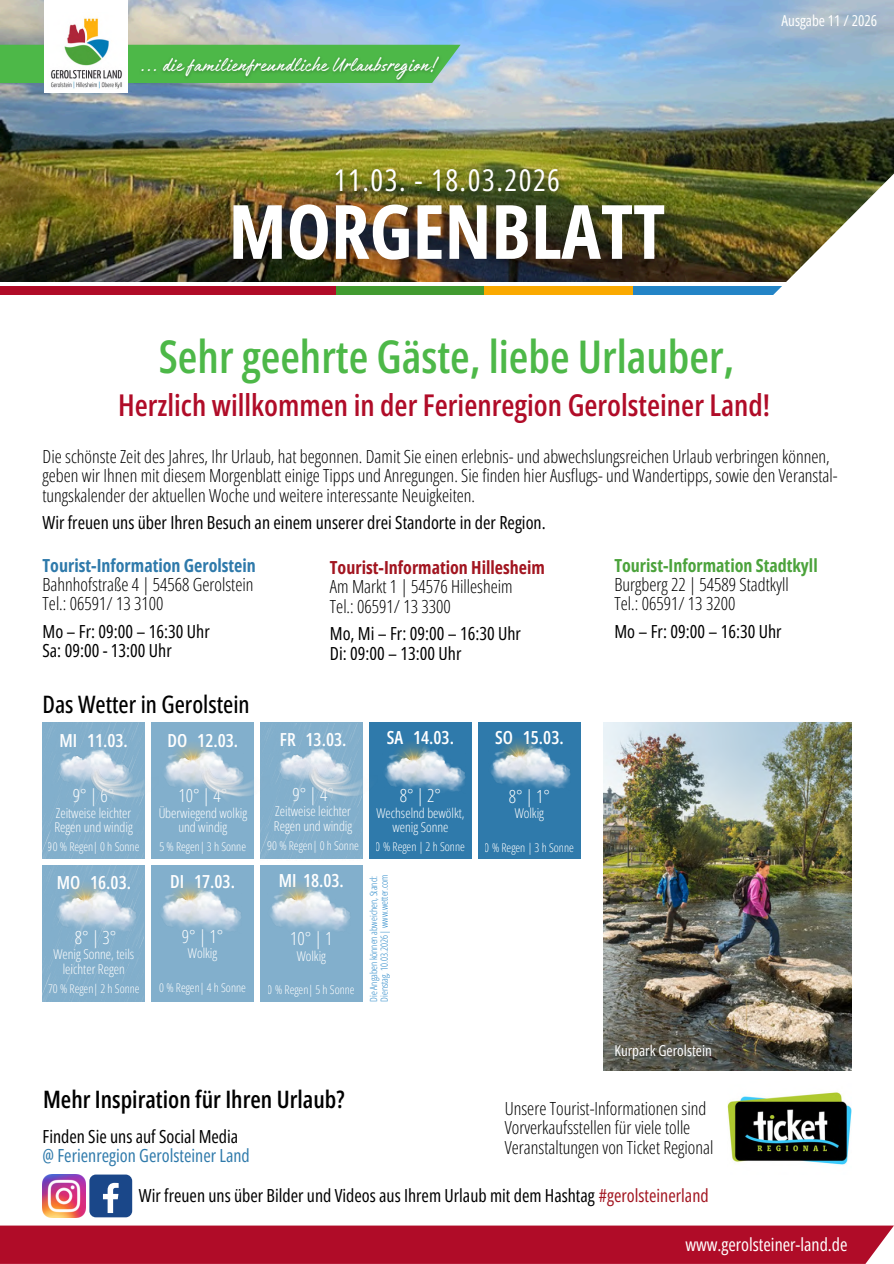
<style>
.page{position:relative;width:894px;height:1264px;background:#fff}
.page>*{position:absolute;margin:0;border:0;box-sizing:border-box;transform-origin:0 0}
.t1{font:700 75px "Open Sans Condensed";color:#fff}
.t2{font:600 45px "Open Sans Condensed";color:#4db848}
.t3{font:600 30px "Open Sans Condensed";color:#b00c28}
.t4{font:30px "Open Sans Condensed";letter-spacing:.05em;color:#fff}
.t5{font:600 24px "Open Sans Condensed";color:#000}
.t6{font:500 24px "Open Sans Condensed";color:#000}
.t7{font:22.5px "Authenia Solid";letter-spacing:.02em;color:#fff}
.t8{font:300 18px/19.4px "Open Sans Condensed";color:#000}
.t9{font:18px/19.4px "Open Sans Condensed";color:#000}
.t10{font:600 18px "Open Sans Condensed";color:#fff}
.t11{font:300 18px "Open Sans Condensed";color:#fff}
.t12{font:18px "Open Sans Condensed";color:#2f7aab}
.t13{font:700 18px "Open Sans Condensed";color:#2f7aab}
.t14{font:700 18px "Open Sans Condensed";color:#a21520}
.t15{font:700 18px "Open Sans Condensed";color:#4ca33c}
.t16{font:18px "Open Sans Condensed";color:#fff}
.t17{font:15px "Open Sans Condensed";color:#fff}
.t18{font:300 13.5px/14.5px "Open Sans Condensed";color:#fff;text-align:center}
.t19{font:300 12px "Open Sans Condensed";color:#fff}
.t20{font:300 9.75px/10.5px "Open Sans Condensed";color:#2384c6}
.s1{color:#a21520}
</style>
<div class="page">
<div style="left:626px;top:286px;width:155px;height:9px;background:#2384c6"></div>
<div style="left:0;top:286px;width:335px;height:9px;background:#b00c28"></div>
<img style="left:0;top:0;width:893px;height:282px">
<img style="left:762px;top:98px;width:131px;height:197px">
<div style="left:0;top:45px;width:460px;height:38px;background:#4db848"></div>
<div style="left:45px;top:0;width:83px;height:93px;background:#fff"></div>
<img style="left:51px;top:18px;width:71px;height:71px">
<img style="left:727px;top:1092px;width:123px;height:73px">
<div style="left:89px;top:1174px;width:43px;height:43px;background:#1a4789;border-radius:6px"></div>
<svg style="left:103px;top:1182px;width:16px;height:30px"></svg>
<img style="left:43px;top:1174px;width:42px;height:43px">
<div style="left:0;top:1225px;width:893px;height:38px;background:#b00c28"></div>
<div style="left:151px;top:722px;width:102px;height:136px;background:#82afcc"></div>
<div style="left:369px;top:722px;width:102px;height:136px;background:#2f7aab"></div>
<div style="left:151px;top:865px;width:102px;height:136px;background:#82afcc"></div>
<div style="left:260px;top:865px;width:102px;height:136px;background:#82afcc"></div>
<div style="left:478px;top:722px;width:102px;height:136px;background:#2f7aab"></div>
<img style="left:178px;top:884px;width:26px;height:5px">
<img style="left:161px;top:889px;width:80px;height:42px">
<img style="left:603px;top:722px;width:247px;height:348px">
<img style="left:287px;top:884px;width:26px;height:5px">
<img style="left:270px;top:889px;width:80px;height:42px">
<img style="left:505px;top:739px;width:31px;height:7px">
<img style="left:491px;top:746px;width:79px;height:43px">
<img style="left:400px;top:743px;width:29px;height:6px">
<img style="left:385px;top:749px;width:80px;height:43px">
<div style="left:43px;top:865px;width:101px;height:136px;background:#82afcc"></div>
<img style="left:64px;top:880px;width:43px;height:9px">
<img style="left:55px;top:889px;width:82px;height:46px">
<img style="left:260px;top:723px;width:102px;height:136px">
<div style="left:42px;top:722px;width:102px;height:136px;background:#82afcc"></div>
<img style="left:56px;top:748px;width:73px;height:41px">
<img style="left:181px;top:744px;width:26px;height:5px">
<img style="left:164px;top:749px;width:64px;height:39px">
<img style="left:90px;top:767px;width:55px;height:37px">
<img style="left:199px;top:173px;width:500px;height:122px">
<img style="left:320px;top:156px;width:255px;height:53px">
<img style="left:134px;top:58px;width:313px;height:30px">
<img style="left:201px;top:766px;width:69px;height:37px">
<img style="left:309px;top:766px;width:54px;height:37px">
<p class="t7" style="left:140px;top:54px;width:298px">... die familienfreundliche Urlaubsregion!</p>
<p class="t17" style="left:781px;top:10px;width:97px">Ausgabe 11 / 2026</p>
<h3 class="t4" style="left:334px;top:159px;width:227px">11.03. - 18.03.2026</h3>
<h1 class="t1" style="left:228px;top:179px;width:438px">MORGENBLATT</h1>
<h2 class="t2" style="left:159px;top:325px;width:576px">Sehr geehrte Gäste, liebe Urlauber,</h2>
<h3 class="t3" style="left:118px;top:383px;width:653px">Herzlich willkommen in der Ferienregion Gerolsteiner Land!</h3>
<p class="t8" style="left:42px;top:446px;width:796px">Die schönste Zeit des Jahres, Ihr Urlaub, hat begonnen. Damit Sie einen erlebnis- und abwechslungsreichen Urlaub verbringen können, geben wir Ihnen mit diesem Morgenblatt einige Tipps und Anregungen. Sie finden hier Ausflugs- und Wandertipps, sowie den Veranstal&shy;tungskalender der aktuellen Woche und weitere interessante Neuigkeiten.</p>
<p class="t9" style="left:42px;top:512px;width:504px">Wir freuen uns über Ihren Besuch an einem unserer drei Standorte in der Region.</p>
<p class="t13" style="left:42px;top:552px;width:215px">Tourist-Information Gerolstein</p>
<p class="t8" style="left:42px;top:574px;width:212px">Bahnhofstraße 4 | 54568 Gerolstein<br>Tel.: 06591/ 13 3100</p>
<p class="t9" style="left:42px;top:621px;width:169px">Mo – Fr: 09:00 – 16:30 Uhr<br>Sa: 09:00 - 13:00 Uhr</p>
<p class="t14" style="left:330px;top:555px;width:216px">Tourist-Information Hillesheim</p>
<p class="t8" style="left:330px;top:576px;width:184px">Am Markt 1 | 54576 Hillesheim<br>Tel.: 06591/ 13 3300</p>
<p class="t9" style="left:330px;top:623px;width:192px">Mo, Mi – Fr: 09:00 – 16:30 Uhr<br>Di: 09:00 – 13:00 Uhr</p>
<h3 class="t6" style="left:42px;top:687px;width:208px">Das Wetter in Gerolstein</h3>
<p class="t10" style="left:59px;top:728px;width:70px">MI 11.03.</p>
<p class="t10" style="left:167px;top:728px;width:72px">DO 12.03.</p>
<p class="t10" style="left:280px;top:726px;width:68px">FR 13.03.</p>
<p class="t10" style="left:387px;top:724px;width:69px">SA 14.03.</p>
<p class="t10" style="left:495px;top:724px;width:70px">SO 15.03.</p>
<p class="t11" style="left:73px;top:783px;width:43px">9°|6°</p>
<p class="t18" style="left:54px;top:805px;width:80px;text-align:left">Zeitweise leichter<br>Regen und windig</p>
<p class="t19" style="left:48px;top:838px;width:93px">90 % Regen| 0 h Sonne</p>
<p class="t10" style="left:57px;top:869px;width:76px">MO 16.03.</p>
<p class="t11" style="left:75px;top:924px;width:43px">8°|3°</p>
<p class="t18" style="left:53px;top:946px;width:82px">Wenig Sonne, teils leichter Regen</p>
<p class="t19" style="left:48px;top:979px;width:93px">70 % Regen| 2 h Sonne</p>
<p class="t11" style="left:178px;top:783px;width:50px">10° | 4°</p>
<p class="t18" style="left:158px;top:805px;width:90px">Überwiegend wolkig und windig</p>
<p class="t19" style="left:159px;top:838px;width:88px">5 % Regen| 3 h Sonne</p>
<p class="t10" style="left:170px;top:868px;width:66px">DI 17.03.</p>
<p class="t11" style="left:182px;top:923px;width:43px">9°|1°</p>
<p class="t18" style="left:188px;top:945px;width:31px">Wolkig</p>
<p class="t19" style="left:159px;top:978px;width:88px">0 % Regen| 4 h Sonne</p>
<p class="t11" style="left:292px;top:781px;width:43px">9°|4°</p>
<p class="t18" style="left:274px;top:803px;width:80px;text-align:left">Zeitweise leichter<br>Regen und windig</p>
<p class="t19" style="left:267px;top:837px;width:93px">90 % Regen| 0 h Sonne</p>
<p class="t10" style="left:279px;top:867px;width:67px">MI 18.03.</p>
<p class="t11" style="left:290px;top:926px;width:44px">10° | 1</p>
<p class="t18" style="left:296px;top:948px;width:31px">Wolkig</p>
<p class="t19" style="left:268px;top:981px;width:88px">0 % Regen| 5 h Sonne</p>
<p class="t11" style="left:399px;top:783px;width:43px">8° | 2°</p>
<p class="t18" style="left:376px;top:805px;width:90px">Wechselnd bewölkt, wenig Sonne</p>
<p class="t19" style="left:376px;top:838px;width:90px">0 % Regen | 2 h Sonne</p>
<p class="t20" style="left:368px;top:1001px;width:129px;rotate:-90deg">Die Angaben können abweichen, Stand:<br>Dienstag, 10.03.2026 | www.wetter.com</p>
<p class="t11" style="left:508px;top:783px;width:43px">8° | 1°</p>
<p class="t18" style="left:514px;top:805px;width:31px">Wolkig</p>
<p class="t19" style="left:484px;top:838px;width:90px">0 % Regen | 3 h Sonne</p>
<p class="t15" style="left:614px;top:552px;width:205px">Tourist-Information Stadtkyll</p>
<p class="t8" style="left:614px;top:574px;width:176px">Burgberg 22 | 54589 Stadtkyll<br>Tel.: 06591/ 13 3200</p>
<p class="t9" style="left:614px;top:621px;width:169px">Mo – Fr: 09:00 – 16:30 Uhr</p>
<p class="t17" style="left:614px;top:1040px;width:99px">Kurpark Gerolstein</p>
<h3 class="t5" style="left:43px;top:1082px;width:303px">Mehr Inspiration für Ihren Urlaub?</h3>
<p class="t9" style="left:43px;top:1126px;width:197px">Finden Sie uns auf Social Media</p>
<p class="t12" style="left:43px;top:1143px;width:209px">@ Ferienregion Gerolsteiner Land</p>
<p class="t8" style="left:504px;top:1098px;width:210px">Unsere Tourist-Informationen sind<br>Vorverkaufsstellen für viele tolle<br>Veranstaltungen von Ticket Regional</p>
<p class="t9" style="left:139px;top:1185px;width:571px">Wir freuen uns über Bilder und Videos aus Ihrem Urlaub mit dem Hashtag <span class="s1">#gerolsteinerland</span></p>
<p class="t16" style="left:685px;top:1231px;width:164px">www.gerolsteiner-land.de</p>
</div>
